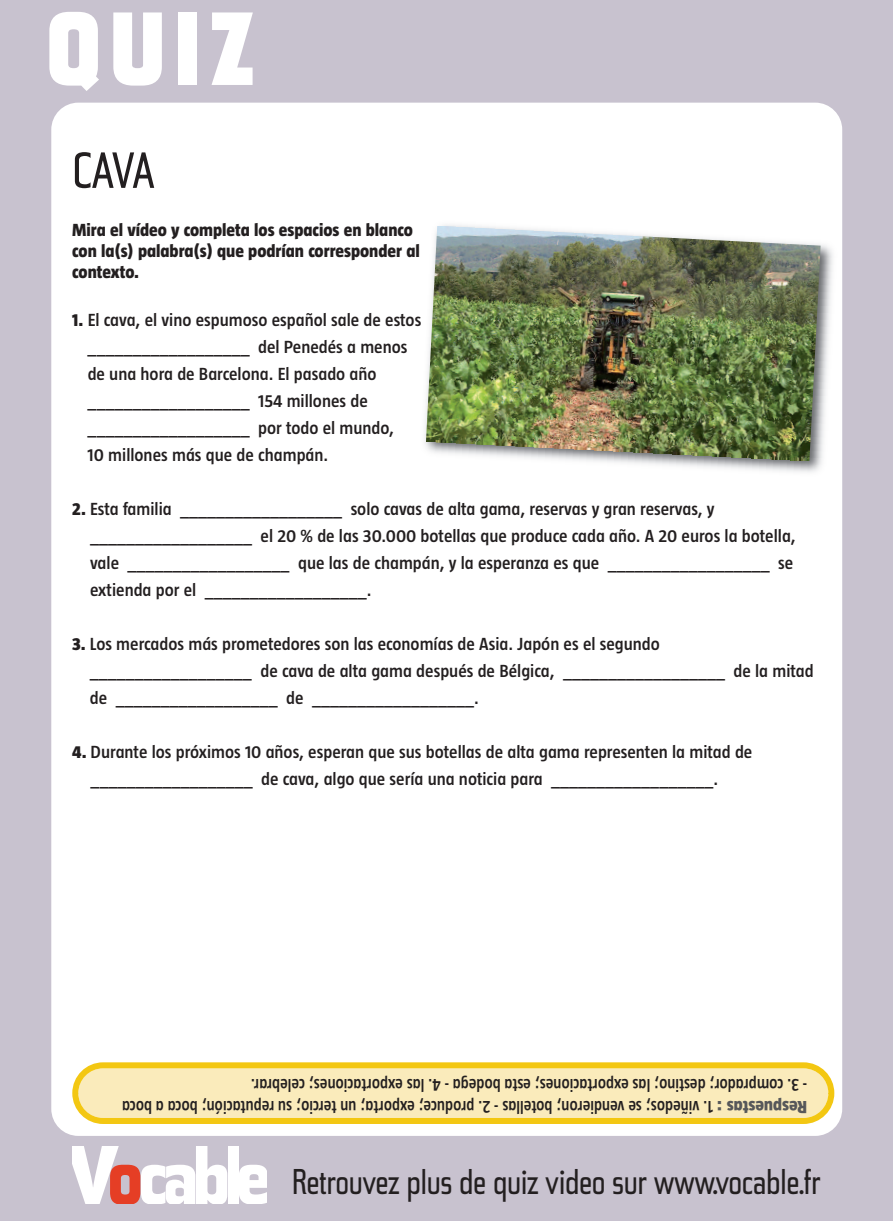
<style>
.page{position:relative;width:893px;height:1221px;background:#fff}
.page>*{position:absolute;margin:0;border:0;box-sizing:border-box;transform-origin:0 0}
.t1{font:900 expanded 105px "Tasse";color:#fff}
.t2{font:expanded 51px "Tasse";color:#231f20}
.t3{font:expanded 36px "Tasse";letter-spacing:-.015em;color:#231f20;scale:.94 1}
.t4{font:600 18px/27px "Taz";color:#231f20}
.t5{font:600 18px/21.6px "Taz";color:#231f20;scale:.9 1}
.t6{font:800 18px/21px "Taz";color:#231f20}
.s1{font-weight:800}
.s2{font-weight:800;color:#57585a}
</style>
<div class="page">
<div style="left:0;top:0;width:893px;height:1220px;background:#c8c2cf"></div>
<div style="left:51px;top:103px;width:791px;height:1032px;background:#fff;border-radius:27px"></div>
<svg style="left:72px;top:1146px;width:155px;height:57px"></svg>
<div style="left:228px;top:1146px;width:10px;height:57px;background:#fff"></div>
<svg style="left:239px;top:1164px;width:27px;height:39px"></svg>
<svg style="left:72px;top:1062px;width:762px;height:61px;background:#f8e49c"></svg>
<img style="left:424px;top:225px;width:409px;height:247px">
<img style="left:426px;top:226px;width:395px;height:235px">
<h1 class="t1" style="left:47px;top:-13px;width:208px">QUIZ</h1>
<h2 class="t2" style="left:72px;top:140px;width:84px">CAVA</h2>
<p class="t6" style="left:72px;top:219px;width:349px">Mira el vídeo y completa los espacios en blanco con la(s) palabra(s) que podrían corresponder al contexto.</p>
<p class="t4" style="left:88px;top:306px;width:335px;text-indent:-15px"><span class="s1">1.</span> El cava, el vino espumoso español sale de estos __________________ del Penedés a menos de una hora de Barcelona. El pasado año __________________ 154 millones de __________________ por todo el mundo,<br>10 millones más que de champán.</p>
<p class="t4" style="left:90px;top:495px;width:707px;text-indent:-18px"><span class="s1">2.</span> Esta familia __________________ solo cavas de alta gama, reservas y gran reservas, y __________________ el 20 % de las 30.000 botellas que produce cada año. A 20 euros la botella, vale __________________ que las de champán, y la esperanza es que __________________ se extienda por el __________________.</p>
<p class="t4" style="left:90px;top:630px;width:725px;text-indent:-18px"><span class="s1">3.</span> Los mercados más prometedores son las economías de Asia. Japón es el segundo __________________ de cava de alta gama después de Bélgica, __________________ de la mitad de __________________ de __________________.</p>
<p class="t4" style="left:91px;top:738px;width:663px;text-indent:-18px"><span class="s1">4.</span> Durante los próximos 10 años, esperan que sus botellas de alta gama representen la mitad de __________________ de cava, algo que sería una noticia para __________________.</p>
<p class="t5" style="left:807px;top:1117px;width:763px;rotate:-180deg"><span class="s2">sat seupseR</span> es; sodeñ i v. 1<span class="s2">:</span> nu;at ropxe;ecudorp. 2-sal l etob;nore i dnev us;oi c ret acob;nói catuper a acob<br>moc. 3- at se; senoi cat ropxesal;oni t sed; rodarp agedob . rarbe l ec; senoi cat ropxesal .4-</p>
<h3 class="t3" style="left:292px;top:1160px;width:564px">Retrouvez plus de quiz video sur www.vocable.fr</h3>
</div>
